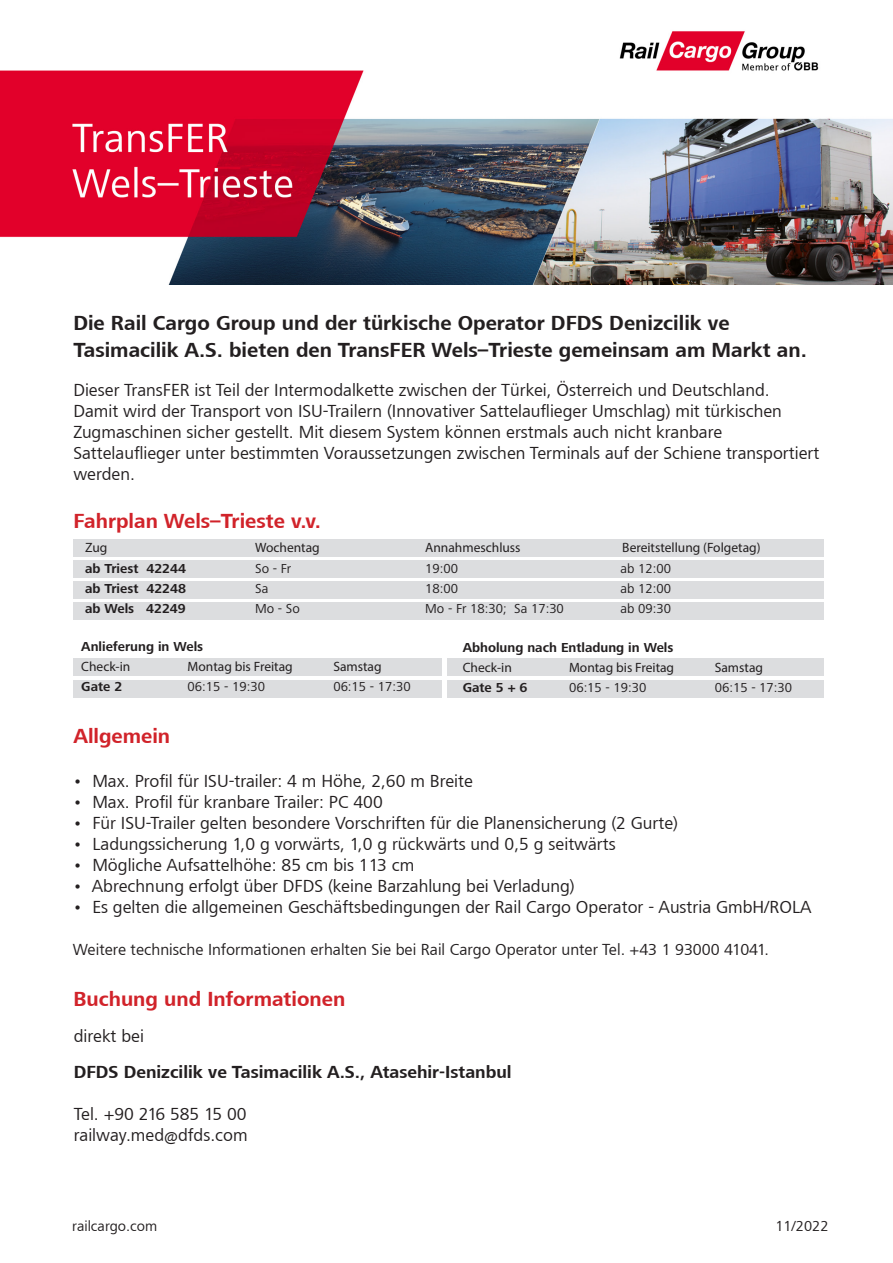
<style>
.page{position:relative;width:893px;height:1263px;background:#fff}
.page>*{position:absolute;margin:0;border:0;box-sizing:border-box;transform-origin:0 0}
.t1{font:700 21px "Lino Frutiger Next";color:#231f20}
.t2{font:700 21px "Lino Frutiger Next";color:#d1232a}
.t3{font:18px "Lino Frutiger Next";color:#231f20}
.t4{font:700 18px/36px "Lino Frutiger Next";color:#231f20}
.t5{font:16.5px "Lino Frutiger Next";color:#231f20}
.t6{font:15px "Lino Frutiger Next";color:#231f20}
.OeKOMBI_Copy{font:13.5px "Myriad Pro";color:#231f20}
.OeKOMBI_Copy-2{font:13.5px "Frutiger Next Pro";color:#231f20}
.OeKOMBI_Copy-3{font:700 13.5px "Frutiger Next Pro";color:#231f20}
.s1{font-weight:400}
</style>
<div class="page">
<div style="left:73px;top:539px;width:751px;height:17px;background:#dcdddf"></div>
<div style="left:73px;top:560px;width:751px;height:17px;background:#dcdddf"></div>
<div style="left:73px;top:602px;width:751px;height:17px;background:#dcdddf"></div>
<div style="left:73px;top:581px;width:751px;height:17px;background:#dcdddf"></div>
<div style="left:73px;top:659px;width:369px;height:17px;background:#dcdddf"></div>
<div style="left:73px;top:680px;width:369px;height:17px;background:#dcdddf"></div>
<div style="left:447px;top:659px;width:377px;height:17px;background:#dcdddf"></div>
<div style="left:447px;top:680px;width:377px;height:17px;background:#dcdddf"></div>
<img style="left:0;top:31px;width:893px;height:253px">
<p class="t1" style="left:73px;top:311px;width:658px">Die Rail Cargo Group und der türkische Operator DFDS Denizcilik ve</p>
<p class="t1" style="left:73px;top:338px;width:735px">Tasimacilik A.S. bieten den TransFER Wels–Trieste gemeinsam am Markt an.</p>
<p class="t3" style="left:73px;top:380px;width:698px">Dieser TransFER ist Teil der Intermodalkette zwischen der Türkei, Österreich und Deutschland.</p>
<p class="t3" style="left:73px;top:401px;width:710px">Damit wird der Transport von ISU-Trailern (Innovativer Sattelauflieger Umschlag) mit türkischen</p>
<p class="t3" style="left:73px;top:422px;width:650px">Zugmaschinen sicher gestellt. Mit diesem System können erstmals auch nicht kranbare</p>
<p class="t3" style="left:73px;top:443px;width:747px">Sattelauflieger unter bestimmten Voraussetzungen zwischen Terminals auf der Schiene transportiert</p>
<p class="t3" style="left:73px;top:464px;width:63px">werden.</p>
<p class="t2" style="left:73px;top:509px;width:249px">Fahrplan Wels–Trieste v.v.</p>
<p class="OeKOMBI_Copy" style="left:85px;top:539px;width:24px">Zug</p>
<p class="OeKOMBI_Copy" style="left:255px;top:539px;width:66px">Wochentag</p>
<p class="OeKOMBI_Copy" style="left:425px;top:539px;width:97px">Annahmeschluss</p>
<p class="OeKOMBI_Copy" style="left:622px;top:539px;width:140px">Bereitstellung (Folgetag)</p>
<p class="OeKOMBI_Copy-3" style="left:85px;top:560px;width:103px">ab Triest 42244</p>
<p class="OeKOMBI_Copy-2" style="left:255px;top:560px;width:38px">So - Fr</p>
<p class="OeKOMBI_Copy-2" style="left:425px;top:560px;width:34px">19:00</p>
<p class="OeKOMBI_Copy-2" style="left:621px;top:560px;width:52px">ab 12:00</p>
<p class="OeKOMBI_Copy-3" style="left:85px;top:581px;width:103px">ab Triest 42248</p>
<p class="OeKOMBI_Copy-2" style="left:255px;top:581px;width:15px">Sa</p>
<p class="OeKOMBI_Copy-2" style="left:425px;top:581px;width:34px">18:00</p>
<p class="OeKOMBI_Copy-2" style="left:621px;top:581px;width:52px">ab 12:00</p>
<p class="OeKOMBI_Copy-3" style="left:85px;top:601px;width:102px">ab Wels 42249</p>
<p class="OeKOMBI_Copy-2" style="left:255px;top:601px;width:46px">Mo - So</p>
<p class="OeKOMBI_Copy-2" style="left:425px;top:601px;width:140px">Mo - Fr 18:30; Sa 17:30</p>
<p class="OeKOMBI_Copy-2" style="left:621px;top:601px;width:52px">ab 09:30</p>
<p class="OeKOMBI_Copy-3" style="left:81px;top:639px;width:123px">Anlieferung in Wels</p>
<p class="OeKOMBI_Copy" style="left:81px;top:658px;width:51px">Check-in</p>
<p class="OeKOMBI_Copy" style="left:188px;top:658px;width:107px">Montag bis Freitag</p>
<p class="OeKOMBI_Copy" style="left:333px;top:658px;width:50px">Samstag</p>
<p class="OeKOMBI_Copy-3" style="left:81px;top:679px;width:43px">Gate 2</p>
<p class="OeKOMBI_Copy-2" style="left:188px;top:679px;width:79px">06:15 - 19:30</p>
<p class="OeKOMBI_Copy-2" style="left:333px;top:679px;width:79px">06:15 - 17:30</p>
<p class="OeKOMBI_Copy-3" style="left:463px;top:640px;width:212px">Abholung nach Entladung in Wels</p>
<p class="OeKOMBI_Copy" style="left:463px;top:659px;width:51px">Check-in</p>
<p class="OeKOMBI_Copy" style="left:569px;top:659px;width:107px">Montag bis Freitag</p>
<p class="OeKOMBI_Copy" style="left:715px;top:659px;width:50px">Samstag</p>
<p class="OeKOMBI_Copy-3" style="left:463px;top:680px;width:66px">Gate 5 + 6</p>
<p class="OeKOMBI_Copy-2" style="left:569px;top:680px;width:79px">06:15 - 19:30</p>
<p class="OeKOMBI_Copy-2" style="left:715px;top:680px;width:79px">06:15 - 17:30</p>
<p class="t2" style="left:73px;top:724px;width:98px">Allgemein</p>
<p class="t3" style="left:73px;top:771px;width:402px">• Max. Profil für ISU-trailer: 4 m Höhe, 2,60 m Breite</p>
<p class="t3" style="left:73px;top:792px;width:311px">• Max. Profil für kranbare Trailer: PC 400</p>
<p class="t3" style="left:73px;top:813px;width:607px">• Für ISU-Trailer gelten besondere Vorschriften für die Planensicherung (2 Gurte)</p>
<p class="t3" style="left:73px;top:834px;width:544px">• Ladungssicherung 1,0 g vorwärts, 1,0 g rückwärts und 0,5 g seitwärts</p>
<p class="t3" style="left:73px;top:855px;width:343px">• Mögliche Aufsattelhöhe: 85 cm bis 113 cm</p>
<p class="t3" style="left:73px;top:876px;width:503px">• Abrechnung erfolgt über DFDS (keine Barzahlung bei Verladung)</p>
<p class="t3" style="left:73px;top:897px;width:740px">• Es gelten die allgemeinen Geschäftsbedingungen der Rail Cargo Operator - Austria GmbH/ROLA</p>
<p class="t5" style="left:73px;top:940px;width:698px">Weitere technische Informationen erhalten Sie bei Rail Cargo Operator unter Tel. +43 1 93000 41041.</p>
<p class="t2" style="left:73px;top:987px;width:274px">Buchung und Informationen</p>
<p class="t4" style="left:74px;top:1018px;width:439px"><span class="s1">direkt bei<br></span>DFDS Denizcilik ve Tasimacilik A.S., Atasehir-Istanbul</p>
<p class="t3" style="left:74px;top:1104px;width:174px">Tel. +90 216 585 15 00</p>
<p class="t3" style="left:74px;top:1125px;width:175px">railway.med@dfds.com</p>
<p class="t6" style="left:72px;top:1217px;width:86px">railcargo.com</p>
<p class="t6" style="left:775px;top:1217px;width:55px">11/2022</p>
</div>
